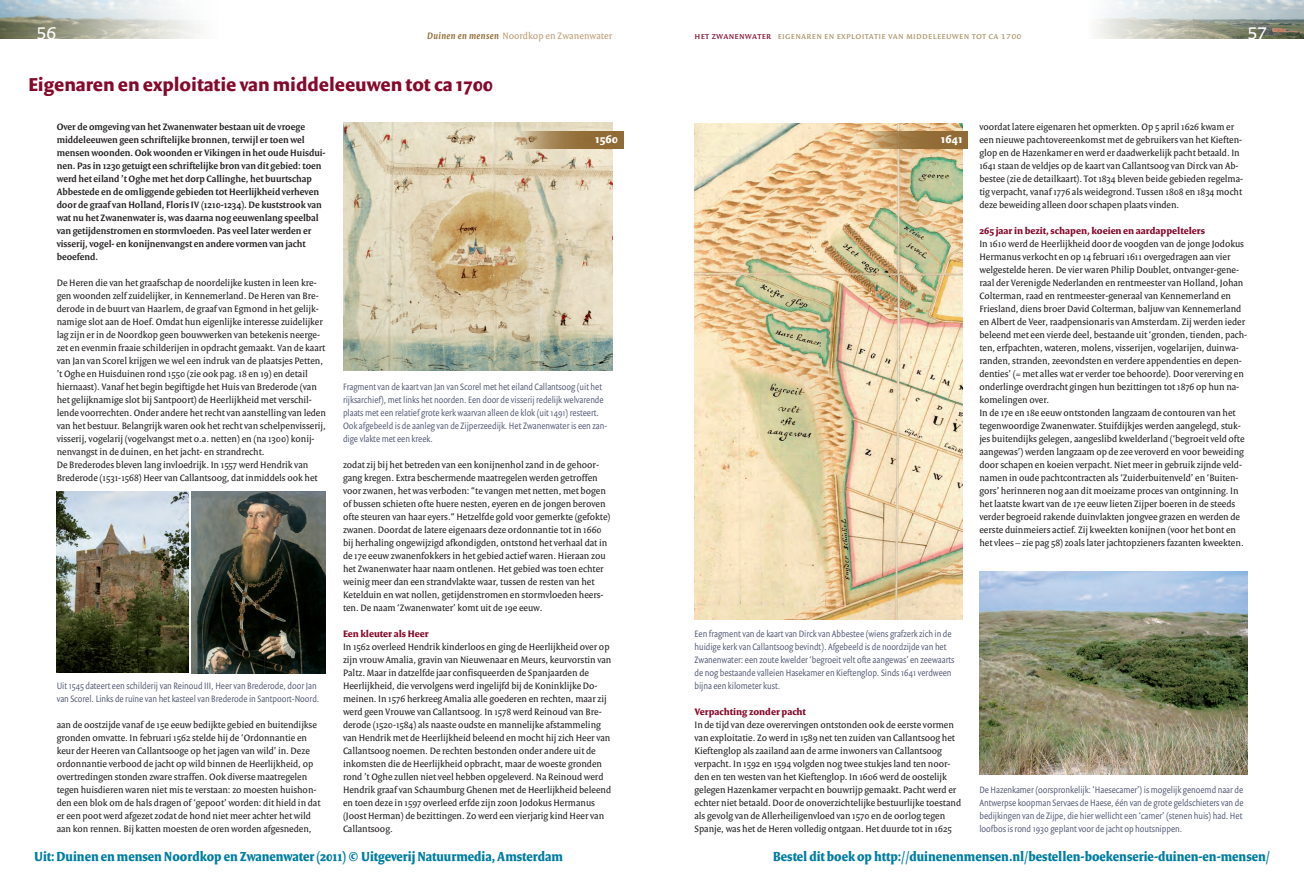
<style>
.page{position:relative;width:1304px;height:879px;background:#fff}
.page>*{position:absolute;margin:0;border:0;box-sizing:border-box;transform-origin:0 0}
.t1{font:300 24px "Versa Sans Con";color:#fff}
.t2{font:700 20px "Versa Sans";color:#85092b}
.t3{font:700 14px "Versa Con";color:#007da1}
.t4{font:700 12px "Versa Sans";color:#fff}
.t5{font:10px/13px "Versa";color:#231f20}
.Bijschrift{font:300 10px/13px "Versa Sans Con";color:#4d536e}
.t6{font:600 10px/13px "Versa";color:#231f20}
.t7{font:700 10px "Versa";color:#85092b}
.t8{font:10px "Versa";letter-spacing:.03em;color:#a9956a}
.t9{font:10px "Versa";letter-spacing:.01em;color:#bc9d75}
.s1{font-weight:600;font-style:italic;color:#916b35}
.s2{color:#85092b}
</style>
<div class="page">
<img style="left:0;top:0;width:200px;height:39px">
<img style="left:1096px;top:0;width:208px;height:39px">
<img style="left:979px;top:571px;width:268px;height:204px">
<img style="left:343px;top:122px;width:269px;height:249px">
<img style="left:57px;top:491px;width:132px;height:181px">
<img style="left:191px;top:491px;width:135px;height:182px">
<svg style="left:520px;top:132px;width:103px;height:17px;background:#a0804f"></svg>
<img style="left:694px;top:123px;width:268px;height:496px">
<svg style="left:865px;top:132px;width:103px;height:17px;background:#a47e4a"></svg>
<h1 class="t1" style="left:36px;top:18px;width:22px">56</h1>
<p class="t9" style="left:427px;top:30px;width:187px"><span class="s1">Duinen en mensen</span> Noordkop en Zwanenwater</p>
<p class="t8" style="left:694px;top:30px;width:329px"><span class="s2">het zwanenwater</span> eigenaren en exploitatie van middeleeuwen tot ca 1700</p>
<p class="t1" style="left:1247px;top:18px;width:22px">57</p>
<p class="t2" style="left:28px;top:74px;width:466px">Eigenaren en exploitatie van middeleeuwen tot ca 1700</p>
<p class="t6" style="left:57px;top:120px;width:270px">Over de omgeving van het Zwanenwater bestaan uit de vroege middeleeuwen geen schriftelijke bronnen, terwijl er toen wel mensen woonden. Ook woonden er Vikingen in het oude Huisdui&shy;nen. Pas in 1230 getuigt een schriftelijke bron van dit gebied: toen werd het eiland ’t Oghe met het dorp Callinghe, het buurtschap Abbestede en de omliggende gebieden tot Heerlijkheid verheven door de graaf van Holland, Floris IV (1210-1234). De kuststrook van wat nu het Zwanenwater is, was daarna nog eeuwenlang speelbal van getijdenstromen en stormvloeden. Pas veel later werden er visserij, vogel- en konijnenvangst en andere vormen van jacht beoefend.</p>
<p class="t5" style="left:57px;top:277px;width:271px">De Heren die van het graafschap de noordelijke kusten in leen kre&shy;gen woonden zelf zuidelijker, in Kennemerland. De Heren van Bre&shy;derode in de buurt van Haarlem, de graaf van Egmond in het gelijk&shy;namige slot aan de Hoef. Omdat hun eigenlijke interesse zuidelijker lag zijn er in de Noordkop geen bouwwerken van betekenis neerge&shy;zet en evenmin fraaie schilderijen in opdracht gemaakt. Van de kaart van Jan van Scorel krijgen we wel een indruk van de plaatsjes Petten, ’t Oghe en Huisduinen rond 1550 (zie ook pag. 18 en 19) en detail hiernaast). Vanaf het begin begiftigde het Huis van Brederode (van het gelijknamige slot bij Santpoort) de Heerlijkheid met verschil&shy;lende voorrechten. Onder andere het recht van aanstelling van leden van het bestuur. Belangrijk waren ook het recht van schelpenvisserij, visserij, vogelarij (vogelvangst met o.a. netten) en (na 1300) konij&shy;nenvangst in de duinen, en het jacht- en strandrecht.</p>
<p class="t5" style="left:57px;top:459px;width:263px">De Brederodes bleven lang invloedrijk. In 1557 werd Hendrik van<br>Brederode (1531-1568) Heer van Callantsoog, dat inmiddels ook het</p>
<p class="t5" style="left:979px;top:121px;width:265px">voordat latere eigenaren het opmerkten. Op 5 april 1626 kwam er een nieuwe pachtovereenkomst met de gebruikers van het Kieften&shy;glop en de Hazenkamer en werd er daadwerkelijk pacht betaald. In 1641 staan de veldjes op de kaart van Callantsoog van Dirck van Ab&shy;bestee (zie de detailkaart). Tot 1834 bleven beide gebieden regelma&shy;tig verpacht, vanaf 1776 als weidegrond. Tussen 1808 en 1834 mocht deze beweiding alleen door schapen plaats vinden.</p>
<p class="t7" style="left:979px;top:225px;width:227px">265 jaar in bezit, schapen, koeien en aardappeltelers</p>
<p class="t5" style="left:979px;top:238px;width:269px">In 1610 werd de Heerlijkheid door de voogden van de jonge Jodokus Hermanus verkocht en op 14 februari 1611 overgedragen aan vier welgestelde heren. De vier waren Philip Doublet, ontvanger-gene&shy;raal der Verenigde Nederlanden en rentmeester van Holland, Johan Colterman, raad en rentmeester-generaal van Kennemerland en Friesland, diens broer David Colterman, baljuw van Kennemerland en Albert de Veer, raadpensionaris van Amsterdam. Zij werden ieder beleend met een vierde deel, bestaande uit ‘gronden, tienden, pach&shy;ten, erfpachten, wateren, molens, visserijen, vogelarijen, duinwa&shy;randen, stranden, zeevondsten en verdere appendenties en depen&shy;denties’ (= met alles wat er verder toe behoorde). Door vererving en onderlinge overdracht gingen hun bezittingen tot 1876 op hun na&shy;komelingen over.</p>
<p class="t5" style="left:979px;top:407px;width:267px">In de 17e en 18e eeuw ontstonden langzaam de contouren van het tegenwoordige Zwanenwater. Stuifdijkjes werden aangelegd, stuk&shy;jes buitendijks gelegen, aangeslibd kwelderland (‘begroeit veld ofte aangewas’) werden langzaam op de zee veroverd en voor beweiding door schapen en koeien verpacht. Niet meer in gebruik zijnde veld&shy;namen in oude pachtcontracten als ‘Zuiderbuitenveld’ en ‘Buiten&shy;gors’ herinneren nog aan dit moeizame proces van ontginning. In het laatste kwart van de 17e eeuw lieten Zijper boeren in de steeds verder begroeid rakende duinvlakten jongvee grazen en werden de eerste duinmeiers actief. Zij kweekten konijnen (voor het bont en het vlees – zie pag 58) zoals later jachtopzieners fazanten kweekten.</p>
<p class="t4" style="left:595px;top:132px;width:24px">1560</p>
<p class="t4" style="left:941px;top:132px;width:23px">1641</p>
<p class="Bijschrift" style="left:343px;top:381px;width:266px">Fragment van de kaart van Jan van Scorel met het eiland Callantsoog (uit het rijksarchief), met links het noorden. Een door de visserij redelijk welvarende plaats met een relatief grote kerk waarvan alleen de klok (uit 1491) resteert.<br>Ook afgebeeld is de aanleg van de Zijperzeedijk. Het Zwanenwater is een zan&shy;dige vlakte met een kreek.</p>
<p class="t5" style="left:343px;top:459px;width:269px">zodat zij bij het betreden van een konijnenhol zand in de gehoor&shy;gang kregen. Extra beschermende maatregelen werden getroffen voor zwanen, het was verboden: “te vangen met netten, met bogen of bussen schieten ofte huere nesten, eyeren en de jongen beroven ofte steuren van haar eyers.“ Hetzelfde gold voor gemerkte (gefokte) zwanen. Doordat de latere eigenaars deze ordonnantie tot in 1660 bij herhaling ongewijzigd afkondigden, ontstond het verhaal dat in de 17e eeuw zwanenfokkers in het gebied actief waren. Hieraan zou het Zwanenwater haar naam ontlenen. Het gebied was toen echter weinig meer dan een strandvlakte waar, tussen de resten van het Ketelduin en wat nollen, getijdenstromen en stormvloeden heers&shy;ten. De naam ‘Zwanenwater’ komt uit de 19e eeuw.</p>
<p class="t7" style="left:343px;top:628px;width:87px">Een kleuter als Heer</p>
<p class="t5" style="left:343px;top:641px;width:270px">In 1562 overleed Hendrik kinderloos en ging de Heerlijkheid over op zijn vrouw Amalia, gravin van Nieuwenaar en Meurs, keurvorstin van Paltz. Maar in datzelfde jaar confisqueerden de Spanjaarden de Heerlijkheid, die vervolgens werd ingelijfd bij de Koninklijke Do&shy;meinen. In 1576 herkreeg Amalia alle goederen en rechten, maar zij werd geen Vrouwe van Callantsoog. In 1578 werd Reinoud van Bre&shy;derode (1520-1584) als naaste oudste en mannelijke afstammeling van Hendrik met de Heerlijkheid beleend en mocht hij zich Heer van Callantsoog noemen. De rechten bestonden onder andere uit de inkomsten die de Heerlijkheid opbracht, maar de woeste gronden rond ’t Oghe zullen niet veel hebben opgeleverd. Na Reinoud werd Hendrik graaf van Schaumburg Ghenen met de Heerlijkheid beleend en toen deze in 1597 overleed erfde zijn zoon Jodokus Hermanus (Joost Herman) de bezittingen. Zo werd een vierjarig kind Heer van Callantsoog.</p>
<p class="Bijschrift" style="left:694px;top:628px;width:261px">Een fragment van de kaart van Dirck van Abbestee (wiens grafzerk zich in de huidige kerk van Callantsoog bevindt). Afgebeeld is de noordzijde van het Zwanenwater: een zoute kwelder ‘begroeit velt ofte aangewas’ en zeewaarts de nog bestaande valleien Hasekamer en Kieftenglop. Sinds 1641 verdween bijna een kilometer kust.</p>
<p class="Bijschrift" style="left:57px;top:680px;width:264px">Uit 1545 dateert een schilderij van Reinoud III, Heer van Brederode, door Jan van Scorel. Links de ruïne van het kasteel van Brederode in Santpoort-Noord.</p>
<p class="t7" style="left:694px;top:706px;width:113px">Verpachting zonder pacht</p>
<p class="t5" style="left:694px;top:719px;width:268px">In de tijd van deze overervingen ontstonden ook de eerste vormen van exploitatie. Zo werd in 1589 net ten zuiden van Callantsoog het Kieftenglop als zaailand aan de arme inwoners van Callantsoog verpacht. In 1592 en 1594 volgden nog twee stukjes land ten noor&shy;den en ten westen van het Kieftenglop. In 1606 werd de oostelijk gelegen Hazenkamer verpacht en bouwrijp gemaakt. Pacht werd er echter niet betaald. Door de onoverzichtelijke bestuurlijke toestand als gevolg van de Allerheiligenvloed van 1570 en de oorlog tegen Spanje, was het de Heren volledig ontgaan. Het duurde tot in 1625</p>
<p class="t5" style="left:57px;top:719px;width:265px">aan de oostzijde vanaf de 15e eeuw bedijkte gebied en buitendijkse gronden omvatte. In februari 1562 stelde hij de ‘Ordonnantie en keur der Heeren van Callantsooge op het jagen van wild’ in. Deze ordonnantie verbood de jacht op wild binnen de Heerlijkheid, op overtredingen stonden zware straffen. Ook diverse maatregelen tegen huisdieren waren niet mis te verstaan: zo moesten huishon&shy;den een blok om de hals dragen of ‘gepoot’ worden: dit hield in dat er een poot werd afgezet zodat de hond niet meer achter het wild aan kon rennen. Bij katten moesten de oren worden afgesneden,</p>
<p class="Bijschrift" style="left:979px;top:784px;width:266px;text-align:justify">De Hazenkamer (oorspronkelijk: ‘Haesecamer’) is mogelijk genoemd naar de Antwerpse koopman Servaes de Haese, één van de grote geldschieters van de bedijkingen van de Zijpe, die hier wellicht een ‘camer’ (stenen huis) had. Het loofbos is rond 1930 geplant voor de jacht op houtsnippen.</p>
<h3 class="t3" style="left:34px;top:849px;width:531px">Uit: Duinen en mensen Noordkop en Zwanenwater (2011) © Uitgeverij Natuurmedia, Amsterdam</h3>
<h3 class="t3" style="left:773px;top:849px;width:498px">Bestel dit boek op http://duinenenmensen.nl/bestellen-boekenserie-duinen-en-mensen/</h3>
</div>
